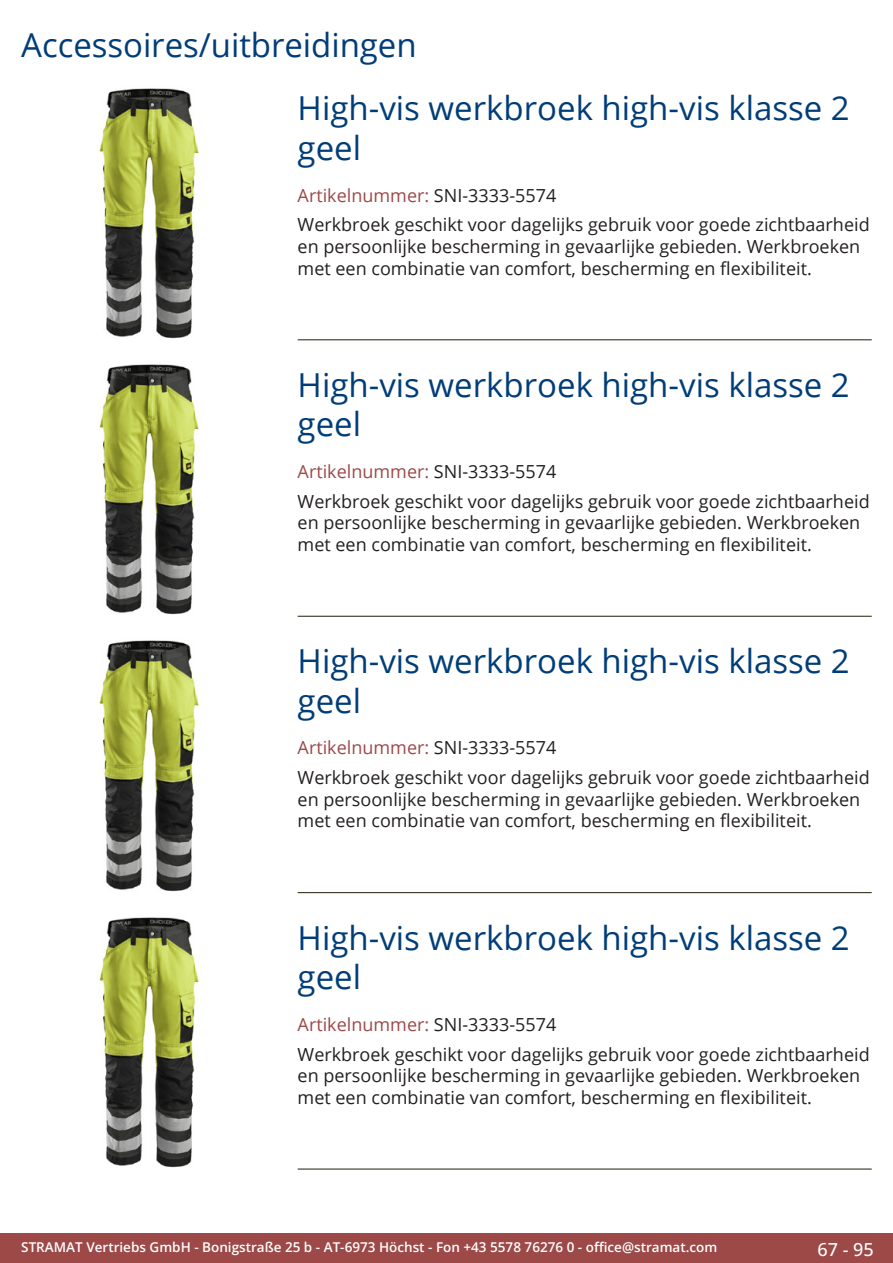
<style>
.page{position:relative;width:893px;height:1263px;background:#fff}
.page>*{position:absolute;margin:0;border:0;box-sizing:border-box;transform-origin:0 0}
.Produkttitel{font:33px/39.6px "Open Sans";color:#003d78}
.RastTitel{font:33px "Open Sans";color:#003d78}
.Beschreibung_Text{font:18px/21.6px "Open Sans";color:#231f20}
.TechDaten_Überschrif{font:18px "Open Sans";color:#9c4948}
.t1{font:500 18px "Open Sans";color:#fff}
.t2{font:600 13.5px "Open Sans";color:#fff}
.s1{color:#231f20}
</style>
<div class="page">
<div style="left:0;top:1233px;width:893px;height:30px;background:#9c4948"></div>
<hr style="left:298px;top:340px;width:574px;height:1px;background:#201d08">
<hr style="left:298px;top:616px;width:574px;height:1px;background:#201d08">
<hr style="left:298px;top:892px;width:574px;height:1px;background:#201d08">
<hr style="left:298px;top:1169px;width:574px;height:1px;background:#201d08">
<img style="left:99px;top:88px;width:100px;height:251px">
<img style="left:99px;top:364px;width:100px;height:251px">
<img style="left:99px;top:640px;width:100px;height:252px">
<img style="left:99px;top:917px;width:100px;height:251px">
<p class="RastTitel" style="left:21px;top:22px;width:397px">Accessoires/uitbreidingen</p>
<p class="Produkttitel" style="left:298px;top:88px;width:554px">High-vis werkbroek high-vis klasse 2 geel</p>
<p class="TechDaten_Überschrif" style="left:298px;top:183px;width:260px">Artikelnummer: <span class="s1">SNI-3333-5574</span></p>
<p class="Beschreibung_Text" style="left:298px;top:214px;width:574px">Werkbroek geschikt voor dagelijks gebruik voor goede zichtbaarheid en persoonlijke bescherming in gevaarlijke gebieden. Werkbroeken met een combinatie van comfort, bescherming en flexibiliteit.</p>
<p class="Produkttitel" style="left:298px;top:364px;width:554px">High-vis werkbroek high-vis klasse 2 geel</p>
<p class="TechDaten_Überschrif" style="left:298px;top:459px;width:260px">Artikelnummer: <span class="s1">SNI-3333-5574</span></p>
<p class="Beschreibung_Text" style="left:298px;top:490px;width:574px">Werkbroek geschikt voor dagelijks gebruik voor goede zichtbaarheid en persoonlijke bescherming in gevaarlijke gebieden. Werkbroeken met een combinatie van comfort, bescherming en flexibiliteit.</p>
<p class="Produkttitel" style="left:298px;top:640px;width:554px">High-vis werkbroek high-vis klasse 2 geel</p>
<p class="TechDaten_Überschrif" style="left:298px;top:735px;width:260px">Artikelnummer: <span class="s1">SNI-3333-5574</span></p>
<p class="Beschreibung_Text" style="left:298px;top:766px;width:574px">Werkbroek geschikt voor dagelijks gebruik voor goede zichtbaarheid en persoonlijke bescherming in gevaarlijke gebieden. Werkbroeken met een combinatie van comfort, bescherming en flexibiliteit.</p>
<p class="Produkttitel" style="left:298px;top:917px;width:554px">High-vis werkbroek high-vis klasse 2 geel</p>
<p class="TechDaten_Überschrif" style="left:298px;top:1012px;width:260px">Artikelnummer: <span class="s1">SNI-3333-5574</span></p>
<p class="Beschreibung_Text" style="left:298px;top:1043px;width:574px">Werkbroek geschikt voor dagelijks gebruik voor goede zichtbaarheid en persoonlijke bescherming in gevaarlijke gebieden. Werkbroeken met een combinatie van comfort, bescherming en flexibiliteit.</p>
<p class="t2" style="left:21px;top:1238px;width:698px">STRAMAT Vertriebs GmbH - Bonigstraße 25 b - AT-6973 Höchst - Fon +43 5578 76276 0 - office@stramat.com</p>
<p class="t1" style="left:817px;top:1237px;width:58px">67 - 95</p>
</div>
